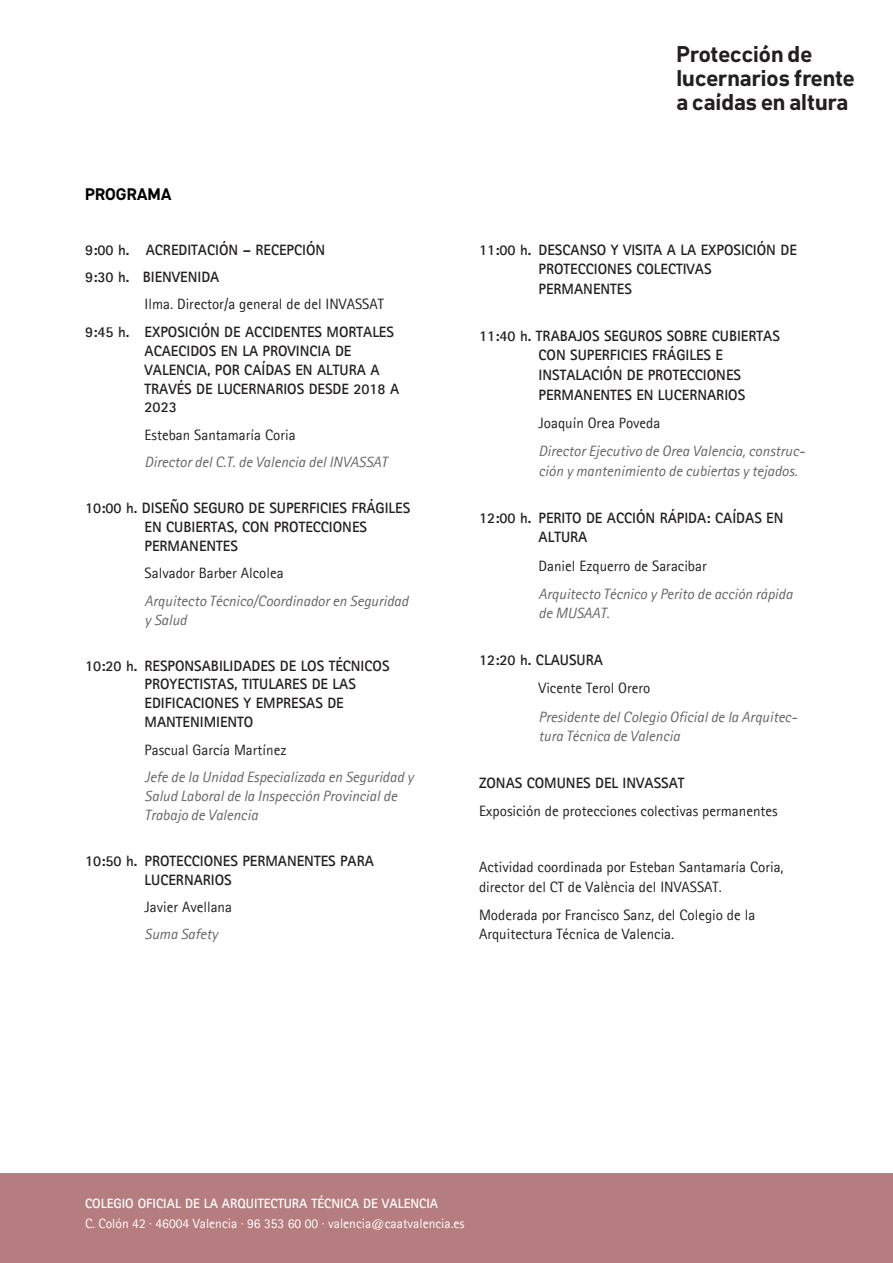
<style>
.page{position:relative;width:893px;height:1263px;background:#fff}
.page>*{position:absolute;margin:0;border:0;box-sizing:border-box;transform-origin:0 0}
.t1{font:700 22.5px/24px "Klima";color:#231f20}
.t2{font:700 16.5px "Klima";color:#000}
.t3{font:700 15px/18.9px "Agfa Rotis Sans Serif";color:#231f20}
.t4{font:italic 15px/18.9px "Agfa Rotis Sans Serif";color:#666}
.t5{font:15px/19.6px "Agfa Rotis Sans Serif";color:#231f20}
.t6{font:13.5px "Agfa Rotis Sans Serif";color:#fff}
.t7{font:700 13.5px "Agfa Rotis Sans Serif";color:#fff}
</style>
<div class="page">
<div style="left:0;top:1173px;width:893px;height:90px;background:#b67d80"></div>
<p class="t2" style="left:85px;top:188px;width:88px">PROGRAMA</p>
<p class="t3" style="left:85px;top:237px;width:242px;line-height:27.5px">9:00 h. ACREDITACIÓN – RECEPCIÓN<br>9:30 h. BIENVENIDA</p>
<p class="t5" style="left:145px;top:296px;width:241px">Ilma. Director/a general de del INVASSAT</p>
<p class="t3" style="left:145px;top:324px;width:256px;text-indent:-60px">9:45 h. EXPOSICIÓN DE ACCIDENTES MORTALES<br>ACAECIDOS EN LA PROVINCIA DE<br>VALENCIA, POR CAÍDAS EN ALTURA A<br>TRAVÉS DE LUCERNARIOS DESDE 2018 A<br>2023</p>
<p class="t5" style="left:145px;top:426px;width:153px">Esteban Santamaría Coria</p>
<p class="t4" style="left:145px;top:454px;width:244px">Director del C.T. de Valencia del INVASSAT</p>
<p class="t3" style="left:145px;top:500px;width:267px;text-indent:-60px">10:00 h. DISEÑO SEGURO DE SUPERFICIES FRÁGILES<br>EN CUBIERTAS, CON PROTECCIONES<br>PERMANENTES</p>
<p class="t5" style="left:145px;top:565px;width:141px">Salvador Barber Alcolea</p>
<p class="t4" style="left:145px;top:593px;width:265px">Arquitecto Técnico/Coordinador en Seguridad y Salud</p>
<p class="t3" style="left:145px;top:657px;width:246px;text-indent:-60px">10:20 h. RESPONSABILIDADES DE LOS TÉCNICOS<br>PROYECTISTAS, TITULARES DE LAS<br>EDIFICACIONES Y EMPRESAS DE<br>MANTENIMIENTO</p>
<p class="t5" style="left:145px;top:741px;width:143px">Pascual García Martínez</p>
<p class="t4" style="left:145px;top:769px;width:270px">Jefe de la Unidad Especializada en Seguridad y<br>Salud Laboral de la Inspección Provincial de<br>Trabajo de Valencia</p>
<p class="t3" style="left:145px;top:853px;width:231px;text-indent:-60px">10:50 h. PROTECCIONES PERMANENTES PARA<br>LUCERNARIOS</p>
<p class="t5" style="left:145px;top:898px;width:89px">Javier Avellana</p>
<p class="t4" style="left:145px;top:926px;width:75px">Suma Safety</p>
<h1 class="t1" style="left:676px;top:44px;width:180px">Protección de lucernarios frente a caídas en altura</h1>
<p class="t3" style="left:539px;top:241px;width:260px;line-height:19.6px;text-indent:-60px">11:00 h. DESCANSO Y VISITA A LA EXPOSICIÓN DE<br>PROTECCIONES COLECTIVAS<br>PERMANENTES</p>
<p class="t3" style="left:539px;top:327px;width:243px;line-height:19.6px;text-indent:-60px">11:40 h. TRABAJOS SEGUROS SOBRE CUBIERTAS<br>CON SUPERFICIES FRÁGILES E<br>INSTALACIÓN DE PROTECCIONES<br>PERMANENTES EN LUCERNARIOS</p>
<p class="t5" style="left:539px;top:415px;width:123px">Joaquín Orea Poveda</p>
<p class="t4" style="left:539px;top:443px;width:268px;line-height:19.6px">Director Ejecutivo de Orea Valencia, construc&shy;ción y mantenimiento de cubiertas y tejados.</p>
<p class="t3" style="left:539px;top:509px;width:246px;line-height:19.6px;text-indent:-60px">12:00 h. PERITO DE ACCIÓN RÁPIDA: CAÍDAS EN<br>ALTURA</p>
<p class="t5" style="left:539px;top:557px;width:170px">Daniel Ezquerro de Saracibar</p>
<p class="t4" style="left:539px;top:585px;width:256px;line-height:19.6px">Arquitecto Técnico y Perito de acción rápida de MUSAAT.</p>
<p class="t3" style="left:479px;top:652px;width:125px">12:20 h. CLAUSURA</p>
<p class="t5" style="left:539px;top:680px;width:113px">Vicente Terol Orero</p>
<p class="t4" style="left:539px;top:708px;width:260px;line-height:19.6px">Presidente del Colegio Oficial de la Arquitec&shy;tura Técnica de Valencia</p>
<p class="t3" style="left:479px;top:775px;width:207px">ZONAS COMUNES DEL INVASSAT</p>
<p class="t5" style="left:479px;top:803px;width:300px">Exposición de protecciones colectivas permanentes</p>
<p class="t5" style="left:479px;top:858px;width:306px">Actividad coordinada por Esteban Santamaría Coria, director del CT de València del INVASSAT.</p>
<p class="t5" style="left:479px;top:906px;width:278px">Moderada por Francisco Sanz, del Colegio de la<br>Arquitectura Técnica de Valencia.</p>
<p class="t7" style="left:85px;top:1199px;width:355px">COLEGIO OFICIAL DE LA ARQUITECTURA TÉCNICA DE VALENCIA</p>
<p class="t6" style="left:85px;top:1218px;width:381px">C. Colón 42 · 46004 Valencia · 96 353 60 00 · valencia@caatvalencia.es</p>
</div>
